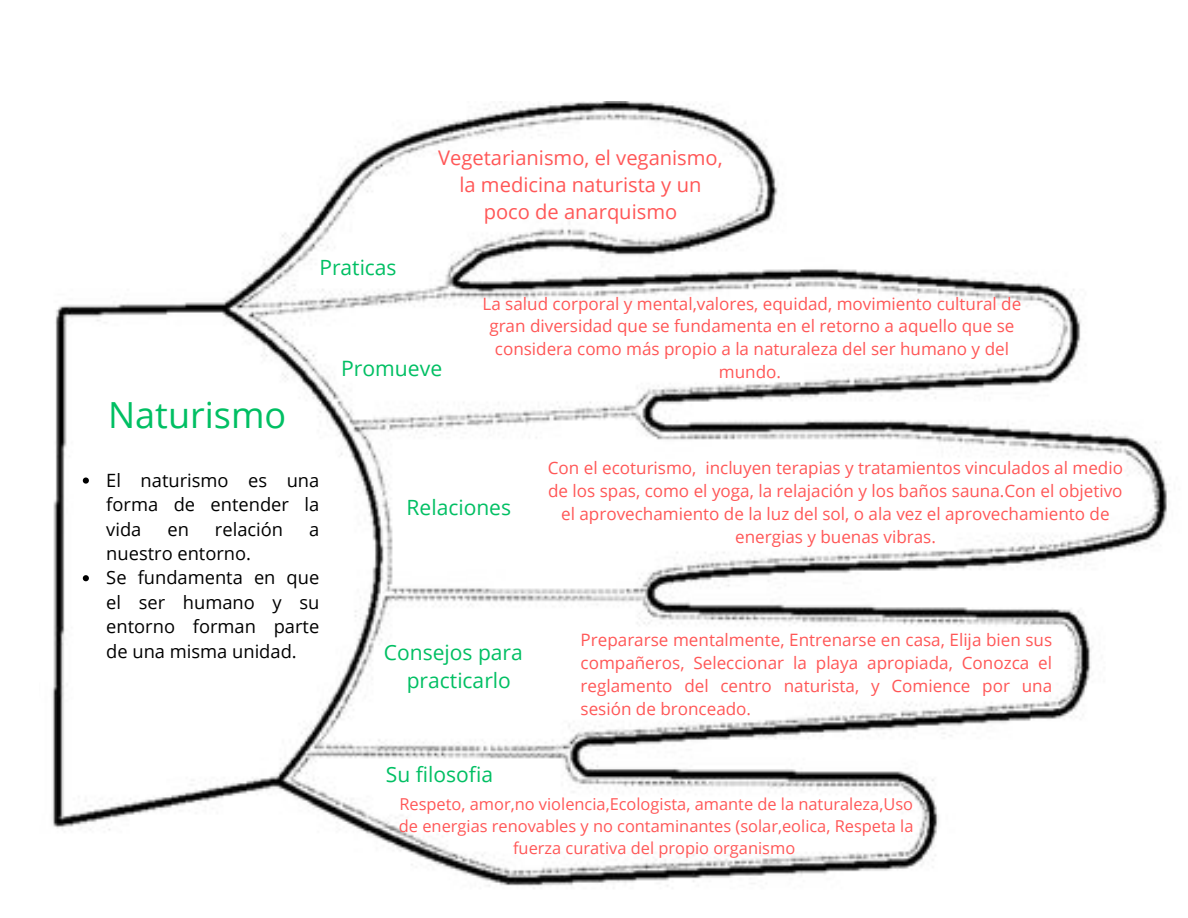
<style>
.page{position:relative;width:1188px;height:918px;background:#fff}
.page>*{position:absolute;margin:0;border:0;box-sizing:border-box;transform-origin:0 0}
.t1{font:36px "Open Sans";color:#00bf63}
.t2{font:21.3px "Open Sans";color:#00bf63}
.t3{font:21px/27.9px "Open Sans";color:#00bf63;text-align:center}
.t4{font:20.1px/27px "Open Sans";color:#ff5757;text-align:center}
.t5{font:18.3px/24.3px "Open Sans";color:#000;text-align:justify}
.t6{font:17.1px/22.8px "Open Sans";color:#ff5757;text-align:center}
.t7{font:16.5px/21.9px "Open Sans";color:#ff5757;text-align:center}
</style>
<div class="page">
<img style="left:52px;top:101px;width:1116px;height:788px">
<svg style="left:83px;top:478px;width:6px;height:6px"></svg>
<svg style="left:83px;top:575px;width:6px;height:6px"></svg>
<p class="t3" style="left:319px;top:253px;width:79px">Praticas</p>
<p class="t4" style="left:438px;top:144px;width:286px">Vegetarianismo, el veganismo, la medicina naturista y un poco de anarquismo</p>
<p class="t1" style="left:108px;top:389px;width:180px">Naturismo</p>
<p class="t5" style="left:106px;top:467px;width:215px">El naturismo es una forma de entender la vida</p>
<p class="t5" style="left:167px;top:516px;width:23px">en</p>
<p class="t5" style="left:215px;top:516px;width:70px">relación</p>
<p class="t5" style="left:309px;top:516px;width:12px">a</p>
<p class="t5" style="left:106px;top:541px;width:146px">nuestro entorno.</p>
<p class="t5" style="left:106px;top:565px;width:215px">Se fundamenta en que el ser humano y su entorno forman parte de una misma unidad.</p>
<p class="t6" style="left:483px;top:292px;width:540px">La salud corporal y mental,valores, equidad, movimiento cultural de gran diversidad que se fundamenta en el retorno a aquello que se considera como más propio a la naturaleza del ser humano y del</p>
<p class="t2" style="left:341px;top:353px;width:103px">Promueve</p>
<p class="t6" style="left:719px;top:360px;width:64px">mundo.</p>
<p class="t3" style="left:407px;top:493px;width:106px">Relaciones</p>
<p class="t6" style="left:548px;top:456px;width:577px">Con el ecoturismo, incluyen terapias y tratamientos vinculados al medio de los spas, como el yoga, la relajación y los baños sauna.Con el objetivo el aprovechamiento de la luz del sol, o ala vez el aprovechamiento de energias y buenas vibras.</p>
<p class="t3" style="left:384px;top:638px;width:140px">Consejos para practicarlo</p>
<p class="t6" style="left:581px;top:628px;width:473px;text-align:justify">Prepararse mentalmente, Entrenarse en casa, Elija bien sus compañeros, Seleccionar la playa apropiada, Conozca el reglamento del centro naturista, y Comience por una sesión de bronceado.</p>
<p class="t3" style="left:386px;top:759px;width:109px">Su filosofia</p>
<p class="t7" style="left:399px;top:792px;width:516px">Respeto, amor,no violencia,Ecologista, amante de la naturaleza,Uso de energias renovables y no contaminantes (solar,eolica, Respeta la fuerza curativa del propio organismo</p>
</div>
